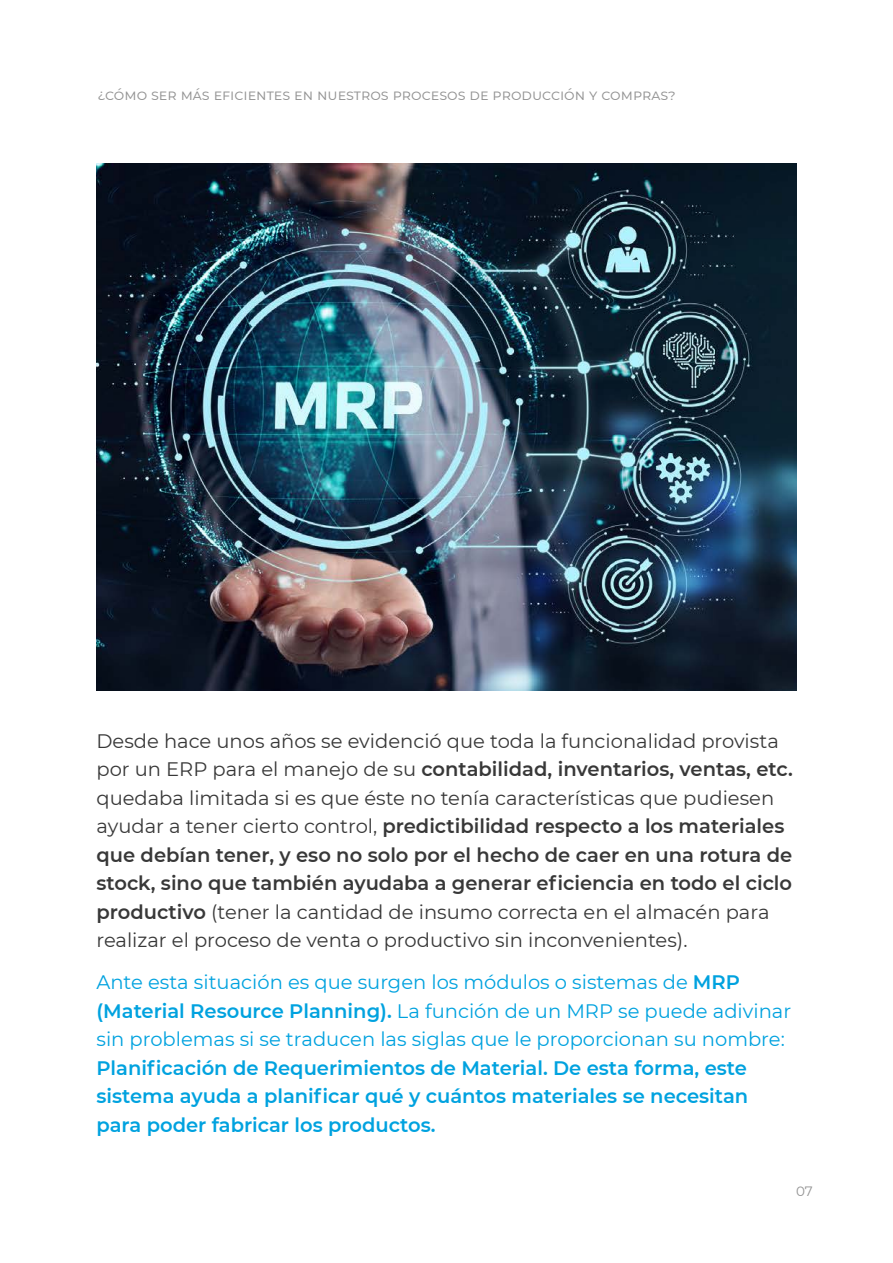
<style>
.page{position:relative;width:893px;height:1263px;background:#fff}
.page>*{position:absolute;margin:0;border:0;box-sizing:border-box;transform-origin:0 0}
.t1{font:19.5px/28.5px "Montserrat";color:#383838}
.t2{font:19.5px/28.5px "Montserrat";color:#00a2df}
.t3{font:600 19.5px/28.5px "Montserrat";color:#00a2df;text-align:justify}
.t4{font:15px "Montserrat";color:#939393}
.t5{font:13.5px "Montserrat";color:#939393}
.s1{font-weight:600}
</style>
<div class="page">
<img style="left:96px;top:163px;width:701px;height:527px">
<p class="t4" style="left:97px;top:85px;width:580px">¿CÓMO SER MÁS EFICIENTES EN NUESTROS PROCESOS DE PRODUCCIÓN Y COMPRAS?</p>
<p class="t1" style="left:96px;top:726px;width:698px">Desde hace unos años se evidenció que toda la funcionalidad provista por un ERP para el manejo de su <span class="s1">contabilidad, inventarios, ventas, etc. </span>quedaba limitada si es que éste no tenía características que pudiesen ayudar a tener cierto control, <span class="s1">predictibilidad respecto a los materiales que debían tener, y eso no solo por el hecho de caer en una rotura de stock, sino que también ayudaba a generar eficiencia en todo el ciclo productivo</span> (tener la cantidad de insumo correcta en el almacén para realizar el proceso de venta o productivo sin inconvenientes).</p>
<p class="t2" style="left:96px;top:967px;width:696px">Ante esta situación es que surgen los módulos o sistemas de <span class="s1">MRP (Material Resource Planning).</span> La función de un MRP se puede adivinar sin problemas si se traducen las siglas que le proporcionan su nombre:</p>
<p class="t3" style="left:96px;top:1053px;width:653px">Planificación de Requerimientos de Material. De esta forma, este sistema ayuda a planificar qué y cuántos materiales se necesitan para poder fabricar los productos.</p>
<p class="t5" style="left:796px;top:1182px;width:18px">07</p>
</div>
